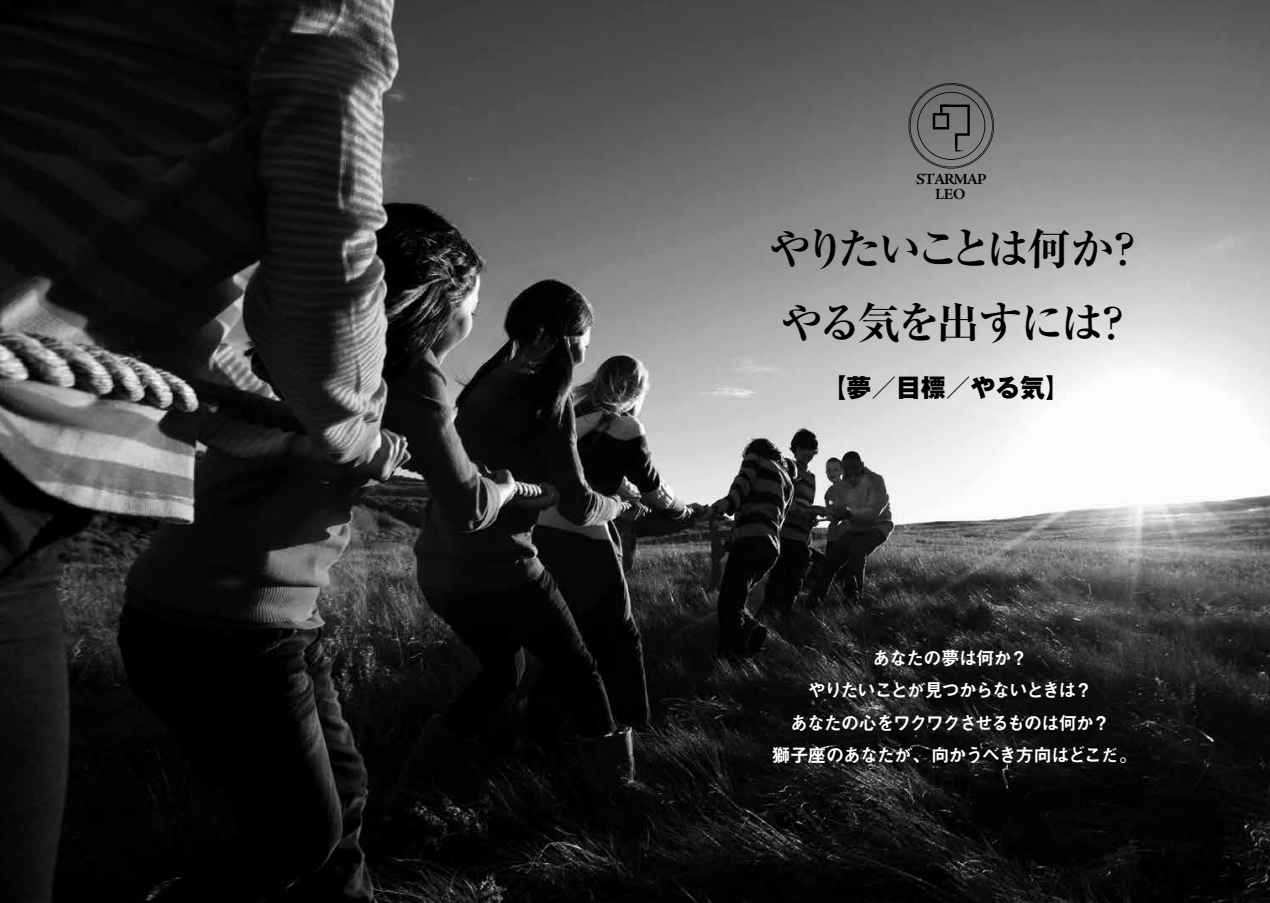
<style>
.page{position:relative;width:1270px;height:903px;background:#fff}
.page>*{position:absolute;margin:0;border:0;box-sizing:border-box;transform-origin:0 0}
.t1{font:700 43.4px/73.5px "Ryumin Pr 6";letter-spacing:-.1em;color:#000}
.t2{font:800 24.85px "Gothic MB101 Pr 6";color:#000}
.t3{font:18.55px/32.6px "Midashi Go Pr 6 MB31";letter-spacing:-.085em;color:#fff;text-align:center}
.t4{font:700 15.58px/15.2px "Adobe Jenson Pro";letter-spacing:-.07em;color:#000;text-align:center}
</style>
<div class="page">
<img style="left:0;top:0;width:1270px;height:903px">
<svg style="left:909px;top:83px;width:85px;height:86px;background:#696969"></svg>
<p class="t4" style="left:916px;top:171px;width:72px">STARMAP<br>LEO</p>
<h1 class="t1" style="left:768px;top:210px;width:379px">やりたいことは何か？やる気を出すには？</h1>
<h2 class="t2" style="left:822px;top:367px;width:250px">【夢／目標／やる気】</h2>
<p class="t3" style="left:772px;top:640px;width:367px">あなたの夢は何か？<br>やりたいことが見つからないときは？<br>あなたの心をワクワクさせるものは何か？<br>獅子座のあなたが、向かうべき方向はどこだ。</p>
</div>
